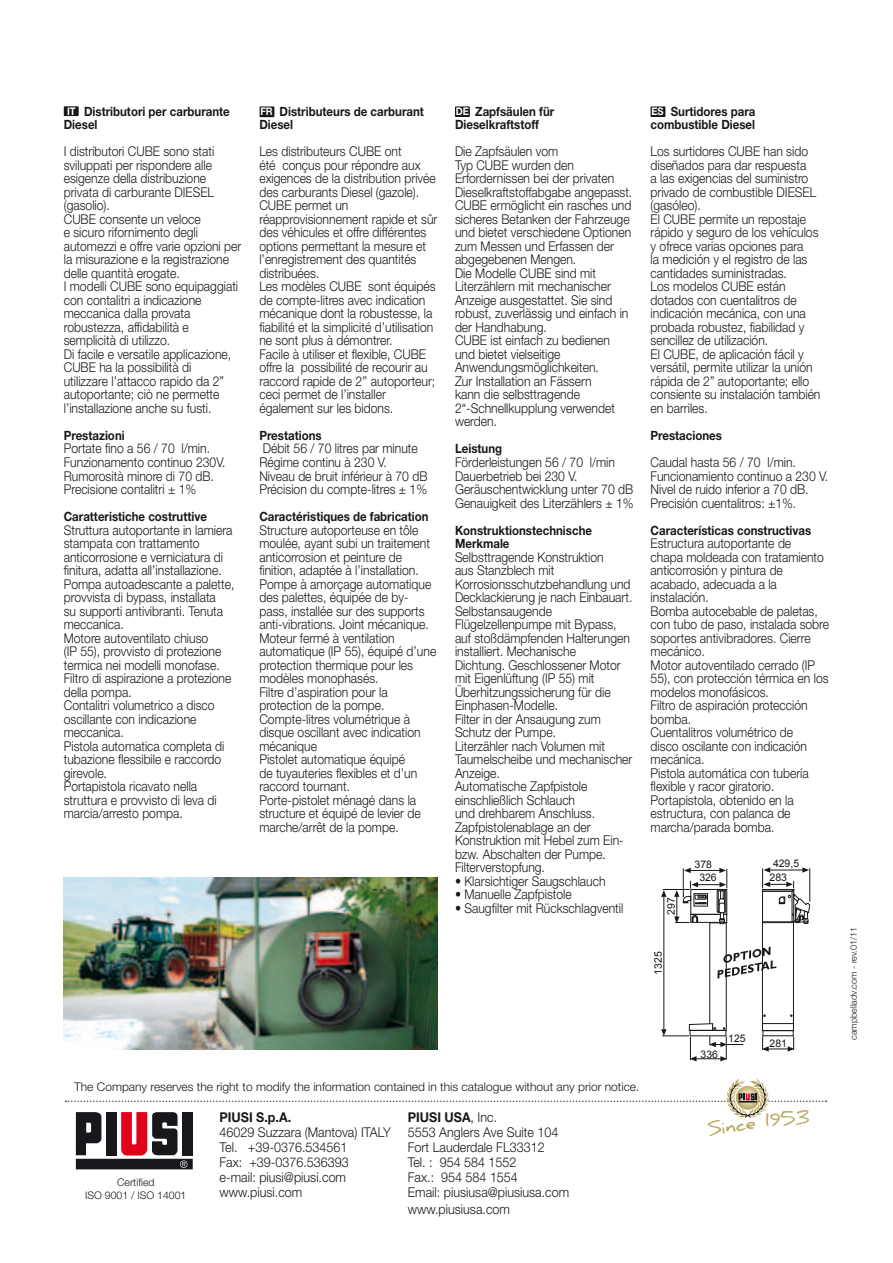
<style>
.page{position:relative;width:893px;height:1263px;background:#fff}
.page>*{position:absolute;margin:0;border:0;box-sizing:border-box;transform-origin:0 0}
.t1{font:300 13.5px/13.5px "Helvetica Neue LT Std";color:#1a171c;scale:.9 1}
.t2{font:300 13.5px/15px "Helvetica Neue LT Std";color:#1a171c;scale:.93 1}
.t3{font:700 13.5px "Helvetica Neue LT Std";color:#1a171c;scale:.93 1}
.t4{font:700 12.75px/13.5px "Helvetica Neue LT Std";color:#1a171c;scale:.9 1}
.t5{font:300 12px "Helvetica Neue LT Std";color:#1a171c}
.t6{font:10.5px/13.2px "Arial";color:#1a171c;text-align:center}
.t7{font:300 10.5px/13.5px "Helvetica Neue LT Std";color:#1a171c;text-align:center}
.t8{font:700 10.5px "Helvetica Neue LT Std";color:#fff;scale:.9 1}
.t9{font:300 9px "Helvetica Neue LT Std";color:#1a171c}
.s1{font-weight:700}
</style>
<div class="page">
<div style="left:64px;top:106px;width:15px;height:10px;background:#1a171c"></div>
<div style="left:260px;top:106px;width:14px;height:11px;background:#1a171c"></div>
<div style="left:455px;top:106px;width:15px;height:11px;background:#1a171c"></div>
<div style="left:650px;top:106px;width:15px;height:11px;background:#1a171c"></div>
<svg style="left:75px;top:1169px;width:118px;height:1px"></svg>
<svg style="left:66px;top:1079px;width:761px;height:90px"></svg>
<div style="left:182px;top:1112px;width:11px;height:43px;background:#1a171c"></div>
<svg style="left:661px;top:867px;width:149px;height:194px"></svg>
<img style="left:64px;top:877px;width:374px;height:173px">
<p class="t4" style="left:651px;top:104px;width:118px;text-align:right">Surtidores para combustible Diesel</p>
<p class="t1" style="left:651px;top:145px;width:190px">Los surtidores CUBE han sido diseñados para dar respuesta<br>a las exigencias del suministro privado de combustible DIESEL (gasóleo).<br>El CUBE permite un repostaje rápido y seguro de los vehículos y ofrece varias opciones para<br>la medición y el registro de las cantidades suministradas.<br>Los modelos CUBE están dotados con cuentalitros de indicación mecánica, con una probada robustez, fiabilidad y sencillez de utilización.<br>El CUBE, de aplicación fácil y versátil, permite utilizar la unión rápida de 2” autoportante; ello consiente su instalación también en barriles.</p>
<p class="t4" style="left:651px;top:428px;width:81px">Prestaciones</p>
<p class="t1" style="left:651px;top:455px;width:199px">Caudal hasta 56 / 70 l/min.<br>Funcionamiento continuo a 230 V.<br>Nivel de ruido inferior a 70 dB.<br>Precisión cuentalitros: ±1%.</p>
<p class="t4" style="left:651px;top:523px;width:180px">Características constructivas</p>
<p class="t1" style="left:651px;top:536px;width:200px">Estructura autoportante de<br>chapa moldeada con tratamiento anticorrosión y pintura de acabado, adecuada a la instalación.<br>Bomba autocebable de paletas, con tubo de paso, instalada sobre soportes antivibradores. Cierre mecánico.<br>Motor autoventilado cerrado (IP<br>55), con protección térmica en los modelos monofásicos.<br>Filtro de aspiración protección bomba.<br>Cuentalitros volumétrico de<br>disco oscilante con indicación mecánica.<br>Pistola automática con tubería flexible y racor giratorio.<br>Portapistola, obtenido en la estructura, con palanca de marcha/parada bomba.</p>
<p class="t4" style="left:64px;top:104px;width:186px;text-indent:20px">Distributori per carburante<br>Diesel</p>
<p class="t1" style="left:64px;top:145px;width:199px">I distributori CUBE sono stati sviluppati per rispondere alle esigenze della distribuzione privata di carburante DIESEL (gasolio).<br>CUBE consente un veloce<br>e sicuro rifornimento degli automezzi e offre varie opzioni per la misurazione e la registrazione delle quantità erogate.<br>I modelli CUBE sono equipaggiati con contalitri a indicazione meccanica dalla provata robustezza, affidabilità e semplicità di utilizzo.<br>Di facile e versatile applicazione,<br>CUBE ha la possibilità di<br>utilizzare l’attacco rapido da 2” autoportante; ciò ne permette l’installazione anche su fusti.</p>
<p class="t4" style="left:64px;top:428px;width:69px">Prestazioni</p>
<p class="t1" style="left:64px;top:442px;width:181px">Portate fino a 56 / 70 l/min.<br>Funzionamento continuo 230V.<br>Rumorosità minore di 70 dB.<br>Precisione contalitri ± 1%</p>
<p class="t4" style="left:64px;top:509px;width:161px">Caratteristiche costruttive</p>
<p class="t1" style="left:64px;top:523px;width:191px">Struttura autoportante in lamiera stampata con trattamento anticorrosione e verniciatura di finitura, adatta all’installazione.<br>Pompa autoadescante a palette, provvista di bypass, installata<br>su supporti antivibranti. Tenuta meccanica.<br>Motore autoventilato chiuso<br>(IP 55), provvisto di protezione termica nei modelli monofase.<br>Filtro di aspirazione a protezione della pompa.<br>Contalitri volumetrico a disco oscillante con indicazione meccanica.<br>Pistola automatica completa di tubazione flessibile e raccordo girevole.<br>Portapistola ricavato nella struttura e provvisto di leva di marcia/arresto pompa.</p>
<p class="t4" style="left:259px;top:104px;width:184px;text-indent:20px">Distributeurs de carburant<br>Diesel</p>
<p class="t1" style="left:259px;top:145px;width:199px">Les distributeurs CUBE ont<br>été conçus pour répondre aux exigences de la distribution privée des carburants Diesel (gazole).<br>CUBE permet un réapprovisionnement rapide et sûr des véhicules et offre différentes options permettant la mesure et l’enregistrement des quantités distribuées.<br>Les modèles CUBE sont équipés de compte-litres avec indication mécanique dont la robustesse, la fiabilité et la simplicité d’utilisation ne sont plus à démontrer.<br>Facile à utiliser et flexible, CUBE offre la possibilité de recourir au raccord rapide de 2’’ autoporteur; ceci permet de l’installer également sur les bidons.</p>
<p class="t4" style="left:259px;top:428px;width:71px">Prestations</p>
<p class="t1" style="left:259px;top:442px;width:188px">Débit 56 / 70 litres par minute<br>Régime continu à 230 V.<br>Niveau de bruit inférieur à 70 dB<br>Précision du compte-litres ± 1%</p>
<p class="t4" style="left:259px;top:509px;width:190px">Caractéristiques de fabrication</p>
<p class="t1" style="left:259px;top:523px;width:198px">Structure autoporteuse en tôle moulée, ayant subi un traitement anticorrosion et peinture de finition, adaptée à l’installation.<br>Pompe à amorçage automatique des palettes, équipée de by&shy;pass, installée sur des supports anti-vibrations. Joint mécanique.<br>Moteur fermé à ventilation automatique (IP 55), équipé d’une protection thermique pour les modèles monophasés.<br>Filtre d’aspiration pour la protection de la pompe.<br>Compte-litres volumétrique à disque oscillant avec indication mécanique<br>Pistolet automatique équipé<br>de tuyauteries flexibles et d’un raccord tournant.<br>Porte-pistolet ménagé dans la structure et équipé de levier de marche/arrêt de la pompe.</p>
<p class="t4" style="left:455px;top:104px;width:112px;text-indent:20px">Zapfsäulen für<br>Dieselkraftstoff</p>
<p class="t1" style="left:455px;top:145px;width:199px">Die Zapfsäulen vom<br>Typ CUBE wurden den<br>Erfordernissen bei der privaten<br>Dieselkraftstoffabgabe angepasst.<br>CUBE ermöglicht ein rasches und sicheres Betanken der Fahrzeuge und bietet verschiedene Optionen zum Messen und Erfassen der abgegebenen Mengen.<br>Die Modelle CUBE sind mit<br>Literzählern mit mechanischer<br>Anzeige ausgestattet. Sie sind robust, zuverlässig und einfach in der Handhabung.<br>CUBE ist einfach zu bedienen und bietet vielseitige<br>Anwendungsmöglichkeiten.<br>Zur Installation an Fässern<br>kann die selbsttragende<br>2“-Schnellkupplung verwendet werden.</p>
<p class="t4" style="left:455px;top:442px;width:54px">Leistung</p>
<p class="t1" style="left:455px;top:455px;width:200px">Förderleistungen 56 / 70 l/min<br>Dauerbetrieb bei 230 V.<br>Geräuschentwicklung unter 70 dB<br>Genauigkeit des Literzählers ± 1%</p>
<p class="t4" style="left:455px;top:523px;width:154px">Konstruktionstechnische<br>Merkmale</p>
<p class="t1" style="left:455px;top:550px;width:199px">Selbsttragende Konstruktion<br>aus Stanzblech mit<br>Korrosionsschutzbehandlung und<br>Decklackierung je nach Einbauart.<br>Selbstansaugende<br>Flügelzellenpumpe mit Bypass, auf stoßdämpfenden Halterungen installiert. Mechanische<br>Dichtung. Geschlossener Motor mit Eigenlüftung (IP 55) mit<br>Überhitzungssicherung für die<br>Einphasen-Modelle.<br>Filter in der Ansaugung zum<br>Schutz der Pumpe.<br>Literzähler nach Volumen mit<br>Taumelscheibe und mechanischer<br>Anzeige.<br>Automatische Zapfpistole einschließlich Schlauch<br>und drehbarem Anschluss.<br>Zapfpistolenablage an der<br>Konstruktion mit Hebel zum Ein&shy;bzw. Abschalten der Pumpe.<br>Filterverstopfung.</p>
<p class="t1" style="left:455px;top:874px;width:169px">• Klarsichtiger Saugschlauch</p>
<p class="t1" style="left:455px;top:887px;width:131px">• Manuelle Zapfpistole</p>
<p class="t1" style="left:455px;top:901px;width:189px">• Saugfilter mit Rückschlagventil</p>
<p class="t8" style="left:67px;top:105px;width:11px">IT</p>
<p class="t8" style="left:260px;top:105px;width:15px">FR</p>
<p class="t8" style="left:456px;top:105px;width:16px">DE</p>
<p class="t8" style="left:651px;top:105px;width:15px">ES</p>
<p class="t6" style="left:773px;top:857px;width:28px">429,5</p>
<p class="t6" style="left:694px;top:857px;width:24px">378<br>326</p>
<p class="t6" style="left:770px;top:870px;width:19px">283</p>
<p class="t6" style="left:665px;top:915px;width:19px;rotate:-90deg">297</p>
<p class="t6" style="left:652px;top:975px;width:25px;rotate:-90deg">1325</p>
<p class="t5" style="left:74px;top:1080px;width:567px">The Company reserves the right to modify the information contained in this catalogue without any prior notice.</p>
<p class="t7" style="left:85px;top:1175px;width:103px">Certified<br>ISO 9001 / ISO 14001</p>
<p class="t3" style="left:220px;top:1109px;width:79px">PIUSI S.p.A.</p>
<p class="t2" style="left:220px;top:1125px;width:186px">46029 Suzzara (Mantova) ITALY<br>Tel. +39-0376.534561<br>Fax: +39-0376.536393<br>e-mail: piusi@piusi.com www.piusi.com</p>
<p class="t2" style="left:408px;top:1110px;width:175px"><span class="s1">PIUSI USA</span>, Inc.<br>5553 Anglers Ave Suite 104<br>Fort Lauderdale FL33312<br>Tel. : 954 584 1552<br>Fax.: 954 584 1554<br>Email: piusiusa@piusiusa.com</p>
<p class="t2" style="left:408px;top:1201px;width:111px">www.piusiusa.com</p>
<p class="t6" style="left:701px;top:1047px;width:19px">336</p>
<p class="t6" style="left:728px;top:1032px;width:19px">125</p>
<p class="t6" style="left:770px;top:1037px;width:19px">281</p>
<p class="t9" style="left:848px;top:1040px;width:114px;rotate:-90deg">campbelladv.com - rev.01/11</p>
</div>
